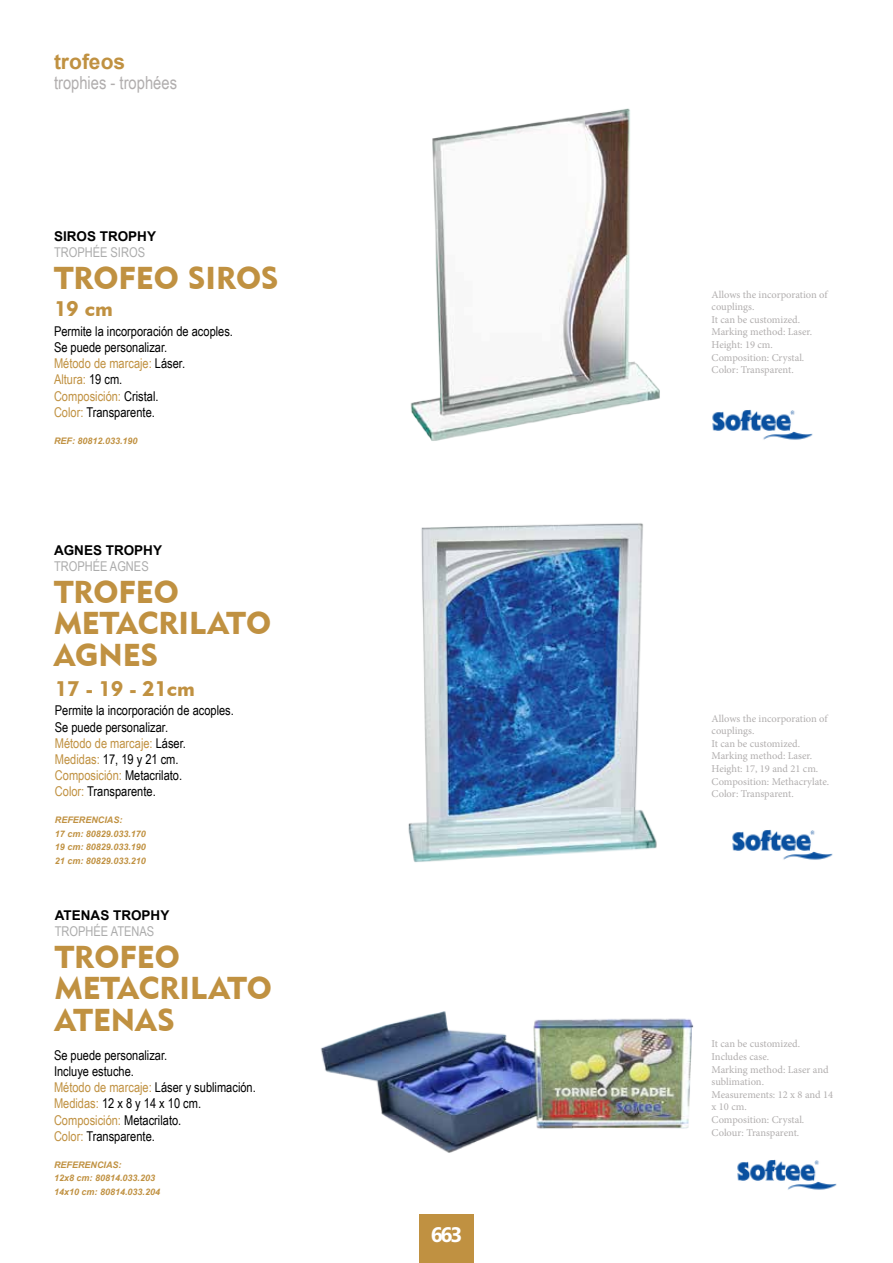
<style>
.page{position:relative;width:893px;height:1263px;background:#fff}
.page>*{position:absolute;margin:0;border:0;box-sizing:border-box;transform-origin:0 0}
.t1{font:31.5px/31.5px "Geometric 415 BT Black A";color:#c09141}
.t2{font:21px "Geometric 415 BT Black A";color:#c09141}
.t3{font:700 21px "Arial";color:#c09141}
.t4{font:700 21px "Microsoft Phags Pa";color:#fff}
.t5{font:18px "Arial Narrow";color:#b1aeae}
.t6{font:13.5px/16.2px "Arial Narrow";color:#000}
.t7{font:13.5px "Arial Narrow";color:#acacac}
.t8{font:700 13.5px "Arial";color:#000}
.t9{font:10.5px/12.6px "Minion Pro";color:#b1aeae}
.t10{font:italic 700 9px/13.5px "Arial";color:#c09141}
.s1{color:#c09141}
</style>
<div class="page">
<div style="left:419px;top:1214px;width:55px;height:49px;background:#c09141"></div>
<img style="left:712px;top:410px;width:101px;height:30px">
<img style="left:732px;top:830px;width:101px;height:30px">
<img style="left:737px;top:1160px;width:100px;height:30px">
<img style="left:410px;top:108px;width:250px;height:333px">
<img style="left:321px;top:1011px;width:373px;height:142px">
<img style="left:408px;top:523px;width:249px;height:340px">
<h2 class="t3" style="left:54px;top:47px;width:73px">trofeos</h2>
<h3 class="t5" style="left:54px;top:69px;width:125px">trophies - trophées</h3>
<p class="t8" style="left:54px;top:227px;width:104px">SIROS TROPHY</p>
<p class="t7" style="left:54px;top:243px;width:93px">TROPHÉE SIROS</p>
<h1 class="t1" style="left:54px;top:262px;width:226px">TROFEO SIROS</h1>
<h2 class="t2" style="left:54px;top:296px;width:60px">19 cm</h2>
<p class="t6" style="left:54px;top:322px;width:181px">Permite la incorporación de acoples.<br>Se puede personalizar.<br><span class="s1">Método de marcaje:</span> Láser.<br><span class="s1">Altura:</span> 19 cm.<br><span class="s1">Composición:</span> Cristal.<br><span class="s1">Color:</span> Transparente.</p>
<p class="t10" style="left:54px;top:434px;width:85px">REF: 80812.033.190</p>
<p class="t8" style="left:54px;top:541px;width:110px">AGNES TROPHY</p>
<p class="t7" style="left:54px;top:557px;width:96px">TROPHÉE AGNES</p>
<h1 class="t1" style="left:54px;top:576px;width:219px">TROFEO<br>METACRILATO<br>AGNES</h1>
<h2 class="t2" style="left:55px;top:675px;width:141px">17 - 19 - 21cm</h2>
<p class="t6" style="left:55px;top:702px;width:181px">Permite la incorporación de acoples.<br>Se puede personalizar.<br><span class="s1">Método de marcaje:</span> Láser.<br><span class="s1">Medidas:</span> 17, 19 y 21 cm.<br><span class="s1">Composición:</span> Metacrilato.<br><span class="s1">Color:</span> Transparente.</p>
<p class="t10" style="left:55px;top:814px;width:93px">REFERENCIAS:<br>17 cm: 80829.033.170<br>19 cm: 80829.033.190<br>21 cm: 80829.033.210</p>
<p class="t8" style="left:55px;top:906px;width:116px">ATENAS TROPHY</p>
<p class="t7" style="left:55px;top:921px;width:101px">TROPHÉE ATENAS</p>
<h1 class="t1" style="left:55px;top:940px;width:219px">TROFEO<br>METACRILATO<br>ATENAS</h1>
<p class="t6" style="left:54px;top:1046px;width:203px">Se puede personalizar.<br>Incluye estuche.<br><span class="s1">Método de marcaje:</span> Láser y sublimación.<br><span class="s1">Medidas:</span> 12 x 8 y 14 x 10 cm.<br><span class="s1">Composición:</span> Metacrilato.<br><span class="s1">Color:</span> Transparente.</p>
<p class="t10" style="left:54px;top:1158px;width:108px">REFERENCIAS:<br>12x8 cm: 80814.033.203<br>14x10 cm: 80814.033.204</p>
<h2 class="t4" style="left:431px;top:1220px;width:33px">663</h2>
<p class="t9" style="left:712px;top:288px;width:118px">Allows the incorporation of couplings.<br>It can be customized.<br>Marking method: Laser.<br>Height: 19 cm.<br>Composition: Crystal.<br>Color: Transparent.</p>
<p class="t9" style="left:712px;top:712px;width:119px">Allows the incorporation of couplings.<br>It can be customized.<br>Marking method: Laser.<br>Height: 17, 19 and 21 cm.<br>Composition: Methacrylate.<br>Color: Transparent.</p>
<p class="t9" style="left:712px;top:1038px;width:123px">It can be customized.<br>Includes case.<br>Marking method: Laser and sublimation.<br>Measurements: 12 x 8 and 14 x 10 cm.<br>Composition: Crystal.<br>Colour: Transparent.</p>
</div>
